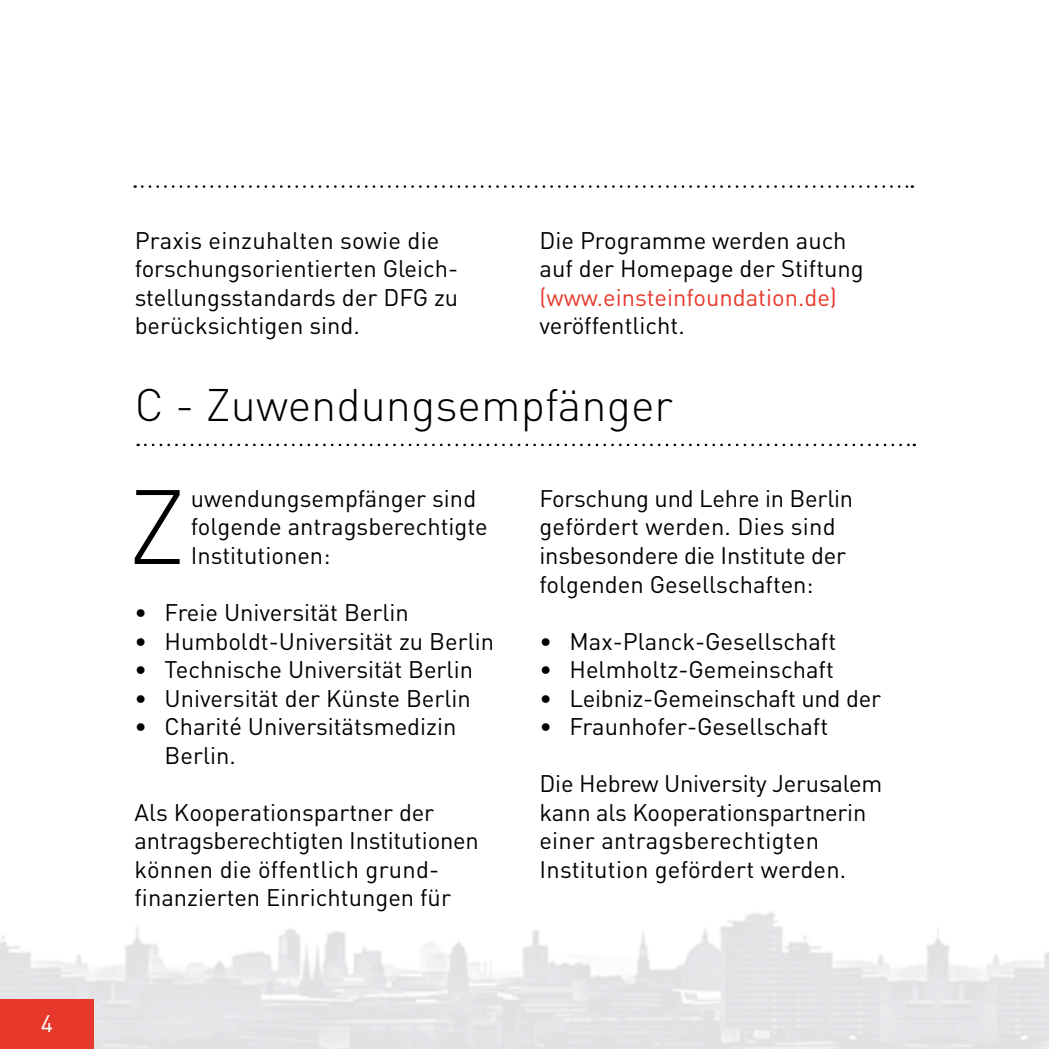
<style>
.page{position:relative;width:1049px;height:1049px;background:#fff}
.page>*{position:absolute;margin:0;border:0;box-sizing:border-box;transform-origin:0 0}
.t1{font:300 103.75px "DIN Pro";color:#000}
.t2{font:300 45px "DIN Pro";color:#000}
.t3{font:23.75px/28.5px "DIN Pro";color:#000}
.t4{font:23.75px "DIN Pro";color:#e7392b}
.t5{font:23.75px "DIN Pro";color:#fff}
</style>
<div class="page">
<img style="left:0;top:443px;width:1049px;height:606px">
<div style="left:0;top:999px;width:94px;height:50px;background:#e7392b"></div>
<svg style="left:145px;top:444px;width:770px;height:2px"></svg>
<svg style="left:142px;top:185px;width:771px;height:3px"></svg>
<p class="t5" style="left:41px;top:1007px;width:14px">4</p>
<p class="t3" style="left:135px;top:225px;width:325px">Praxis einzuhalten sowie die forschungsorientierten Gleich&shy;stellungsstandards der DFG zu berücksichtigen sind.</p>
<p class="t3" style="left:539px;top:225px;width:326px">Die Programme werden auch auf der Homepage der Stiftung</p>
<p class="t4" style="left:539px;top:281px;width:299px">(www.einsteinfoundation.de)</p>
<p class="t3" style="left:539px;top:310px;width:147px">veröffentlicht.</p>
<h2 class="t2" style="left:135px;top:374px;width:540px">C - Zuwendungsempfänger</h2>
<h1 class="t1" style="left:128px;top:456px;width:60px">Z</h1>
<p class="t3" style="left:191px;top:483px;width:298px">uwendungsempfänger sind folgende antragsberechtigte<br>Institutionen:</p>
<p class="t3" style="left:135px;top:597px;width:276px">• Freie Universität Berlin</p>
<p class="t3" style="left:135px;top:626px;width:361px">• Humboldt-Universität zu Berlin</p>
<p class="t3" style="left:135px;top:654px;width:340px">• Technische Universität Berlin</p>
<p class="t3" style="left:135px;top:683px;width:338px">• Universität der Künste Berlin</p>
<p class="t3" style="left:165px;top:711px;width:293px;text-indent:-30px">• Charité Universitätsmedizin<br>Berlin.</p>
<p class="t3" style="left:135px;top:797px;width:346px">Als Kooperationspartner der antragsberechtigten Institutionen können die öffentlich grund&shy;finanzierten Einrichtungen für</p>
<p class="t3" style="left:539px;top:483px;width:315px">Forschung und Lehre in Berlin gefördert werden. Dies sind insbesondere die Institute der folgenden Gesellschaften:</p>
<p class="t3" style="left:539px;top:626px;width:298px">• Max-Planck-Gesellschaft</p>
<p class="t3" style="left:539px;top:654px;width:296px">• Helmholtz-Gemeinschaft</p>
<p class="t3" style="left:539px;top:683px;width:343px">• Leibniz-Gemeinschaft und der</p>
<p class="t3" style="left:539px;top:711px;width:290px">• Fraunhofer-Gesellschaft</p>
<p class="t3" style="left:539px;top:768px;width:344px">Die Hebrew University Jerusalem kann als Kooperationspartnerin einer antragsberechtigten<br>Institution gefördert werden.</p>
</div>
